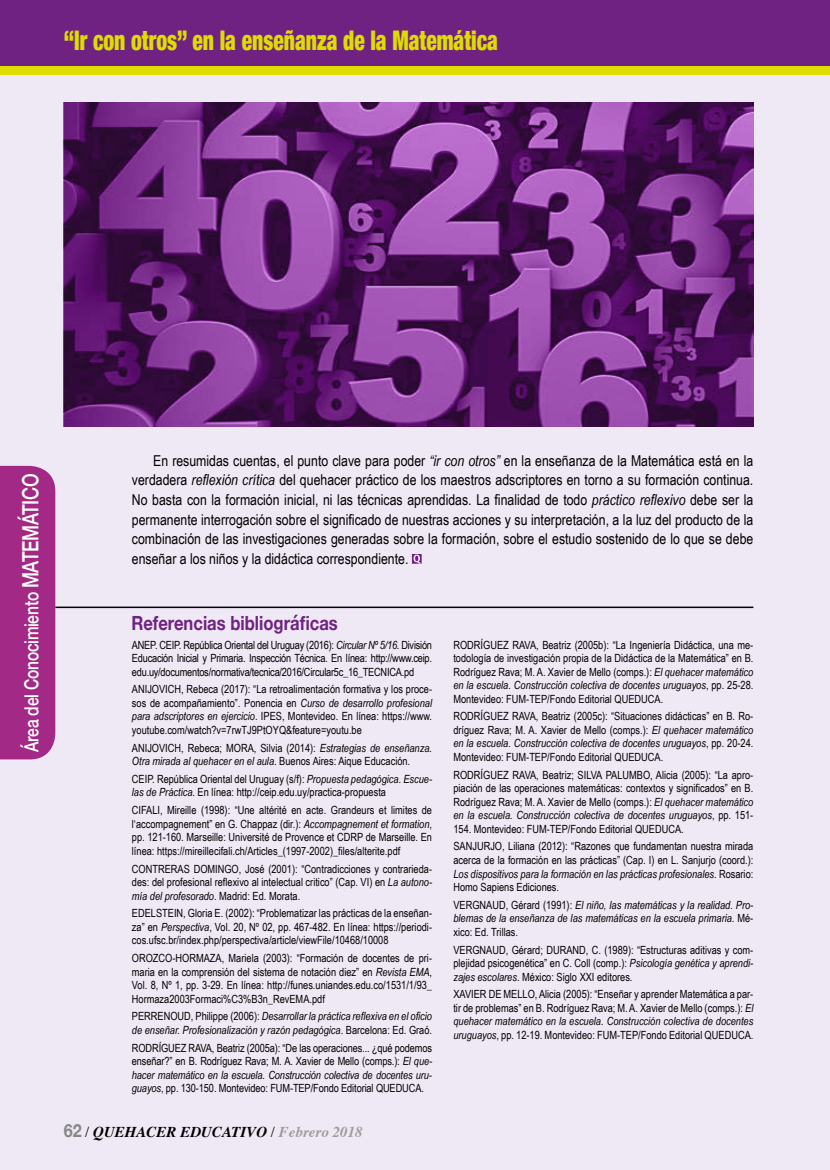
<style>
.page{position:relative;width:830px;height:1170px;background:#fff}
.page>*{position:absolute;margin:0;border:0;box-sizing:border-box;transform-origin:0 0}
.t1{font:900 condensed 27px "Helvetica Neue";color:#dedc00;scale:.8 1}
.t2{font:500 19.5px "Helvetica Neue";letter-spacing:-.015em;color:#fff;scale:.8 1}
.t3{font:700 19.5px "Helvetica Neue";color:#702283;scale:.85 1}
.t4{font:15px/19.5px "Arial Narrow";color:#000;text-align:justify}
.t5{font:italic 700 15px "Times";color:#000}
.t6{font:11.25px/13.5px "Arial Narrow";color:#000;text-align:justify}
.t7{font:italic 11.25px/13.5px "Arial Narrow";color:#000}
.s1{font-size:22.5px}
.s2{font-style:italic}
.s3{font-style:normal}
.s4{font-family:"Helvetica Neue";font-style:normal;font-size:18px;color:#878787}
.s5{font-weight:400;font-style:normal}
.s6{color:#9d9d9c}
</style>
<div class="page">
<div style="left:0;top:0;width:829px;height:1169px;background:#efe8f5"></div>
<hr style="left:55px;top:606px;width:698px;height:2px;background:#000">
<div style="left:0;top:0;width:829px;height:74px;background:#dedc00"></div>
<div style="left:0;top:0;width:829px;height:66px;background:#702283"></div>
<svg style="left:412px;top:554px;width:9px;height:9px"></svg>
<div style="left:0;top:466px;width:55px;height:293px;background:#a22986"></div>
<img style="left:64px;top:102px;width:689px;height:324px">
<h1 class="t1" style="left:64px;top:18px;width:544px">“Ir con otros” en la enseñanza de la Matemática</h1>
<h2 class="t2" style="left:16px;top:751px;width:349px;rotate:-90deg">Área del Conocimiento <span class="s1">MATEMÁTICO</span></h2>
<p class="t4" style="left:132px;top:450px;width:622px;text-indent:21px">En resumidas cuentas, el punto clave para poder <span class="s2">“ir con otros”</span> en la enseñanza de la Matemática está en la verdadera <span class="s2">reflexión crítica</span> del quehacer práctico de los maestros adscriptores en torno a su formación continua.<br>No basta con la formación inicial, ni las técnicas aprendidas. La finalidad de todo <span class="s2">práctico reflexivo</span> debe ser la permanente interrogación sobre el significado de nuestras acciones y su interpretación, a la luz del producto de la combinación de las investigaciones generadas sobre la formación, sobre el estudio sostenido de lo que se debe enseñar a los niños y la didáctica correspondiente.</p>
<h2 class="t3" style="left:131px;top:608px;width:244px">Referencias bibliográficas</h2>
<p class="t6" style="left:132px;top:637px;width:301px">ANEP. CEIP. República Oriental del Uruguay (2016): <span class="s2">Circular Nº 5/16</span>. División Educación Inicial y Primaria. Inspección Técnica. En línea: http://www.ceip. edu.uy/documentos/normativa/tecnica/2016/Circular5c_16_TECNICA.pd</p>
<p class="t6" style="left:132px;top:682px;width:301px">ANIJOVICH, Rebeca (2017): “La retroalimentación formativa y los proce&shy;sos de acompañamiento”. Ponencia en <span class="s2">Curso de desarrollo profesional para adscriptores en ejercicio</span>. IPES, Montevideo. En línea: https://www. youtube.com/watch?v=7rwTJ9PtOYQ&amp;feature=youtu.be</p>
<p class="t6" style="left:132px;top:740px;width:301px">ANIJOVICH, Rebeca; MORA, Silvia (2014): <span class="s2">Estrategias de enseñanza.<br>Otra mirada al quehacer en el aula</span>. Buenos Aires: Aique Educación.</p>
<p class="t6" style="left:132px;top:771px;width:301px">CEIP. República Oriental del Uruguay (s/f): <span class="s2">Propuesta pedagógica. Escue&shy;las de Práctica</span>. En línea: http://ceip.edu.uy/practica-propuesta</p>
<p class="t6" style="left:132px;top:803px;width:301px">CIFALI, Mireille (1998): “Une altérité en acte. Grandeurs et limites de l‘accompagnement” en G. Chappaz (dir.): <span class="s2">Accompagnement et formation</span>, pp. 121-160. Marseille: Université de Provence et CDRP de Marseille. En línea: https://mireillecifali.ch/Articles_(1997-2002)_files/alterite.pdf</p>
<p class="t6" style="left:132px;top:861px;width:301px">CONTRERAS DOMINGO, José (2001): “Contradicciones y contrarieda&shy;des: del profesional reflexivo al intelectual critico” (Cap. VI) en <span class="s2">La autono&shy;mía del profesorado</span>. Madrid: Ed. Morata.</p>
<p class="t6" style="left:132px;top:906px;width:301px">EDELSTEIN, Gloria E. (2002): “Problematizar las prácticas de la enseñan&shy;za” en <span class="s2">Perspectiva</span>, Vol. 20, Nº 02, pp. 467-482. En línea: https://periodi&shy;cos.ufsc.br/index.php/perspectiva/article/viewFile/10468/10008</p>
<p class="t6" style="left:132px;top:950px;width:301px">OROZCO-HORMAZA, Mariela (2003): “Formación de docentes de pri&shy;maria en la comprensión del sistema de notación diez” en <span class="s2">Revista EMA</span>, Vol. 8, Nº 1, pp. 3-29. En línea: http://funes.uniandes.edu.co/1531/1/93_ Hormaza2003Formaci%C3%B3n_RevEMA.pdf</p>
<p class="t7" style="left:132px;top:1009px;width:301px"><span class="s3">PERRENOUD, Philippe (2006):</span> Desarrollar la práctica reflexiva en el oficio de enseñar. Profesionalización y razón pedagógica<span class="s3">. Barcelona: Ed. Graó.</span></p>
<p class="t6" style="left:132px;top:1040px;width:301px">RODRÍGUEZ RAVA, Beatriz (2005a): “De las operaciones... ¿qué podemos enseñar?” en B. Rodríguez Rava; M. A. Xavier de Mello (comps.): <span class="s2">El que&shy;hacer matemático en la escuela. Construcción colectiva de docentes uru&shy;guayos</span>, pp. 130-150. Montevideo: FUM-TEP/Fondo Editorial QUEDUCA.</p>
<h3 class="t5" style="left:64px;top:1117px;width:300px"><span class="s4">62</span> <span class="s5">/</span> QUEHACER EDUCATIVO <span class="s5">/</span> <span class="s6">Febrero 2018</span></h3>
<p class="t6" style="left:453px;top:637px;width:301px">RODRÍGUEZ RAVA, Beatriz (2005b): “La Ingeniería Didáctica, una me&shy;todología de investigación propia de la Didáctica de la Matemática” en B.<br>Rodríguez Rava; M. A. Xavier de Mello (comps.): <span class="s2">El quehacer matemático en la escuela. Construcción colectiva de docentes uruguayos</span>, pp. 25-28.<br>Montevideo: FUM-TEP/Fondo Editorial QUEDUCA.</p>
<p class="t6" style="left:453px;top:709px;width:301px">RODRÍGUEZ RAVA, Beatriz (2005c): “Situaciones didácticas” en B. Ro&shy;dríguez Rava; M. A. Xavier de Mello (comps.): <span class="s2">El quehacer matemático en la escuela. Construcción colectiva de docentes uruguayos</span>, pp. 20-24.<br>Montevideo: FUM-TEP/Fondo Editorial QUEDUCA.</p>
<p class="t6" style="left:453px;top:767px;width:301px">RODRÍGUEZ RAVA, Beatriz; SILVA PALUMBO, Alicia (2005): “La apro&shy;piación de las operaciones matemáticas: contextos y significados” en B.<br>Rodríguez Rava; M. A. Xavier de Mello (comps.): <span class="s2">El quehacer matemático en la escuela. Construcción colectiva de docentes uruguayos</span>, pp. 151- 154. Montevideo: FUM-TEP/Fondo Editorial QUEDUCA.</p>
<p class="t6" style="left:453px;top:839px;width:301px">SANJURJO, Liliana (2012): “Razones que fundamentan nuestra mirada acerca de la formación en las prácticas” (Cap. I) en L. Sanjurjo (coord.):<br><span class="s2">Los dispositivos para la formación en las prácticas profesionales</span>. Rosario:<br>Homo Sapiens Ediciones.</p>
<p class="t7" style="left:453px;top:897px;width:301px;text-align:justify"><span class="s3">VERGNAUD, Gérard (1991):</span> El niño, las matemáticas y la realidad. Pro&shy;blemas de la enseñanza de las matemáticas en la escuela primaria<span class="s3">. Mé&shy;xico: Ed. Trillas.</span></p>
<p class="t6" style="left:453px;top:942px;width:301px">VERGNAUD, Gérard; DURAND, C. (1989): “Estructuras aditivas y com&shy;plejidad psicogenética” en C. Coll (comp.): <span class="s2">Psicología genética y aprendi&shy;zajes escolares</span>. México: Siglo XXI editores.</p>
<p class="t6" style="left:453px;top:987px;width:301px">XAVIER DE MELLO, Alicia (2005): “Enseñar y aprender Matemática a par&shy;tir de problemas” en B. Rodríguez Rava; M. A. Xavier de Mello (comps.): <span class="s2">El quehacer matemático en la escuela. Construcción colectiva de docentes uruguayos</span>, pp. 12-19. Montevideo: FUM-TEP/Fondo Editorial QUEDUCA.</p>
</div>
